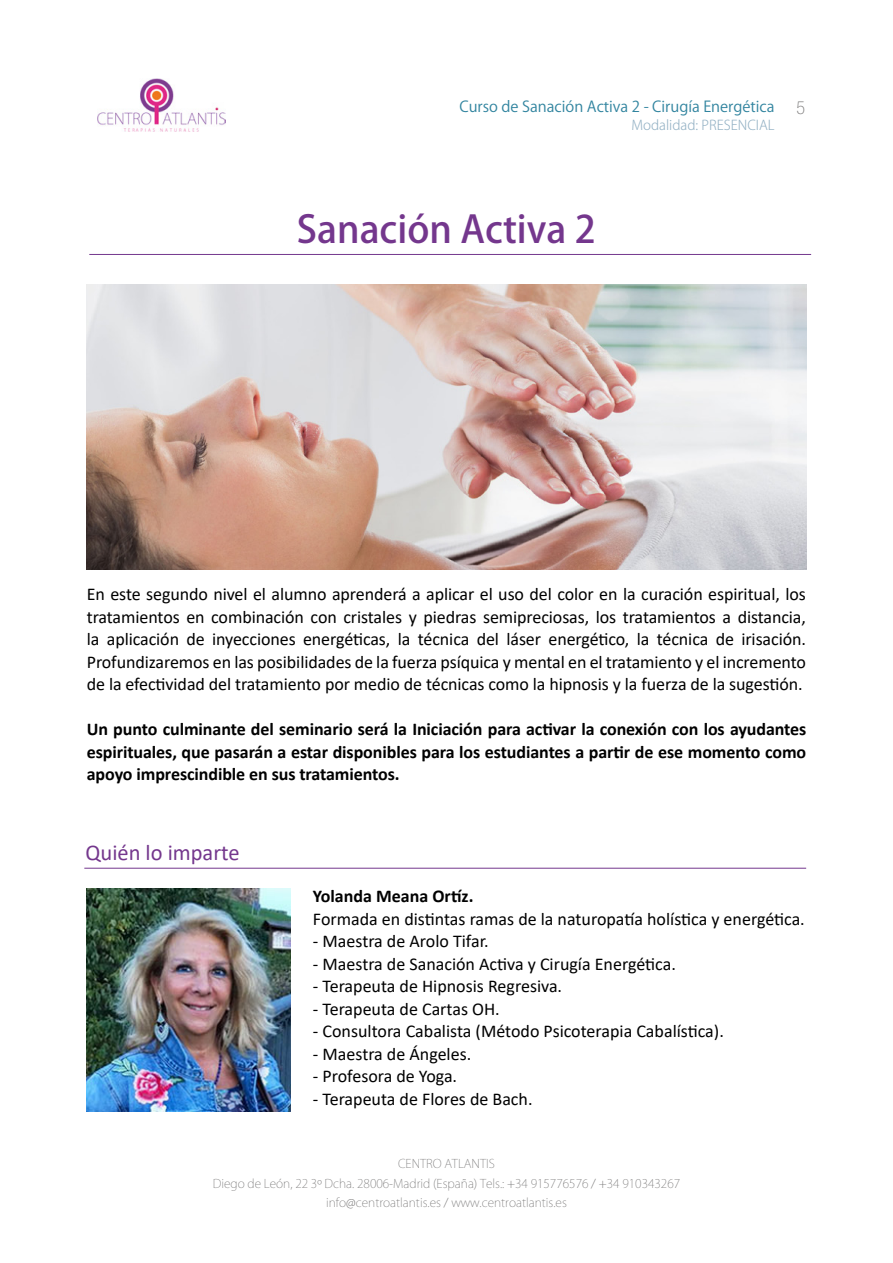
<style>
.page{position:relative;width:893px;height:1263px;background:#fff}
.page>*{position:absolute;margin:0;border:0;box-sizing:border-box;transform-origin:0 0}
.t1{font:500 37.5px "Koz Go Pr 6 N";color:#74378d}
.t2{font:22.5px "Calibri";color:#74378d}
.t3{font:18px/22.5px "Calibri";color:#000;text-align:justify}
.t4{font:700 18px/22.5px "Calibri";letter-spacing:-.005em;color:#000;text-align:justify}
.t5{font:100 condensed 18px "Helvetica Neue LT Std";color:#7c7b7b}
.t6{font:15px "Koz Go Pr 6 N";color:#31849f}
.t7{font:300 13.5px "Koz Go Pr 6 N";color:#93b1c4}
.t8{font:200 12px/19.5px "Koz Go Pr 6 N";color:#706f6f;text-align:center}
</style>
<div class="page">
<img style="left:97px;top:79px;width:128px;height:53px">
<img style="left:87px;top:889px;width:203px;height:222px">
<hr style="left:84px;top:868px;width:722px;height:1px;background:#74378d">
<hr style="left:89px;top:254px;width:722px;height:1px;background:#74378d">
<img style="left:87px;top:285px;width:719px;height:285px">
<p class="t6" style="left:459px;top:98px;width:317px">Curso de Sanación Activa 2 - Cirugía Energética</p>
<p class="t7" style="left:631px;top:117px;width:145px">Modalidad: PRESENCIAL</p>
<p class="t5" style="left:797px;top:97px;width:10px">5</p>
<h1 class="t1" style="left:297px;top:208px;width:301px">Sanación Activa 2</h1>
<p class="t3" style="left:87px;top:583px;width:721px">En este segundo nivel el alumno aprenderá a aplicar el uso del color en la curación espiritual, los tratamientos en combinación con cristales y piedras semipreciosas, los tratamientos a distancia, la aplicación de inyecciones energéticas, la técnica del láser energético, la técnica de irisación.<br>Profundizaremos en las posibilidades de la fuerza psíquica y mental en el tratamiento y el incremento de la efectividad del tratamiento por medio de técnicas como la hipnosis y la fuerza de la sugestión.</p>
<p class="t4" style="left:87px;top:718px;width:721px">Un punto culminante del seminario será la Iniciación para activar la conexión con los ayudantes espirituales, que pasarán a estar disponibles para los estudiantes a partir de ese momento como apoyo imprescindible en sus tratamientos.</p>
<p class="t2" style="left:85px;top:837px;width:156px">Quién lo imparte</p>
<p class="t4" style="left:313px;top:884px;width:162px">Yolanda Meana Ortíz.</p>
<p class="t3" style="left:313px;top:907px;width:493px">Formada en distintas ramas de la naturopatía holística y energética.</p>
<p class="t3" style="left:313px;top:929px;width:177px">- Maestra de Arolo Tifar.</p>
<p class="t3" style="left:313px;top:952px;width:364px">- Maestra de Sanación Activa y Cirugía Energética.</p>
<p class="t3" style="left:313px;top:974px;width:251px">- Terapeuta de Hipnosis Regresiva.</p>
<p class="t3" style="left:313px;top:997px;width:188px">- Terapeuta de Cartas OH.</p>
<p class="t3" style="left:313px;top:1019px;width:412px">- Consultora Cabalista (Método Psicoterapia Cabalística).</p>
<p class="t3" style="left:313px;top:1042px;width:160px">- Maestra de Ángeles.</p>
<p class="t3" style="left:313px;top:1064px;width:146px">- Profesora de Yoga.</p>
<p class="t3" style="left:313px;top:1087px;width:221px">- Terapeuta de Flores de Bach.</p>
<p class="t8" style="left:213px;top:1154px;width:469px">CENTRO ATLANTIS<br>Diego de León, 22 3º Dcha. 28006-Madrid (España) Tels.: +34 915776576 / +34 910343267 info@centroatlantis.es / www.centroatlantis.es</p>
</div>
